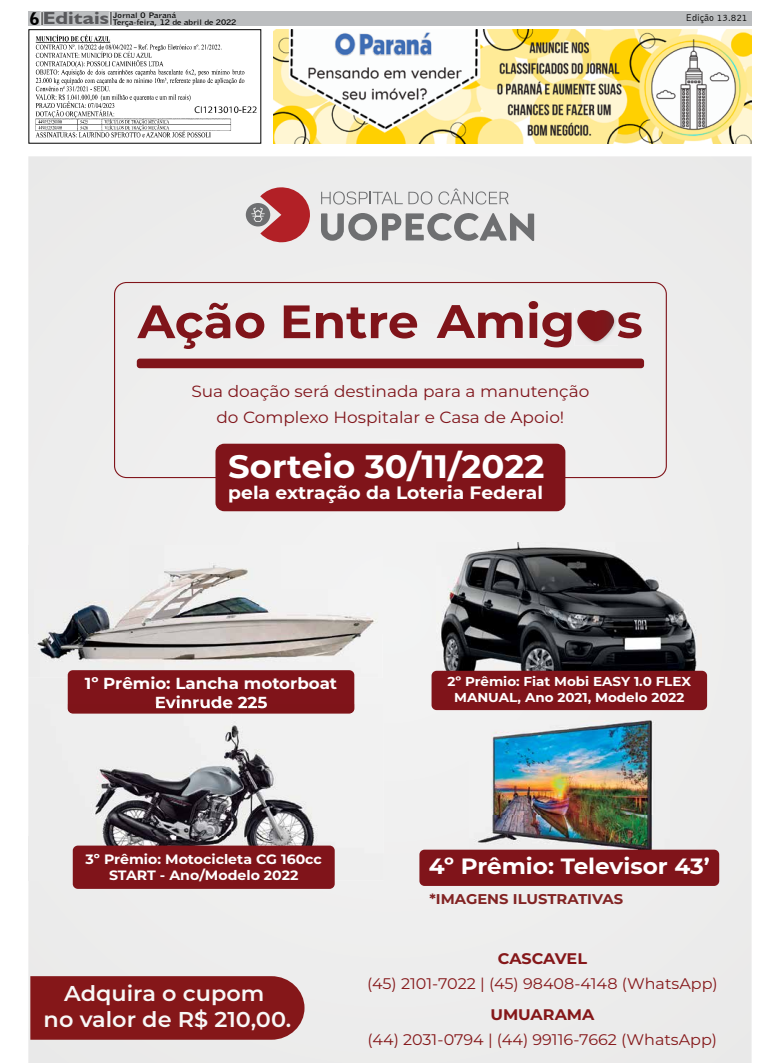
<style>
.page{position:relative;width:780px;height:1063px;background:#fff}
.page>*{position:absolute;margin:0;border:0;box-sizing:border-box;transform-origin:0 0}
.t1{font:700 32.5px "Montserrat";color:#fff;scale:1.04 1}
.t2{font:700 22.2px "Montserrat";color:#fff;scale:1.04 1}
.t3{font:600 21.5px/25.8px "Montserrat";color:#f8f8f7;text-align:center;scale:1.04 1}
.t4{font:700 17.9px "Montserrat";color:#fff;scale:1.04 1}
.t5{font:700 17.4px "Humanist 521 BT";color:#58585b;scale:1.28 1}
.t6{font:16.2px/26.2px "Montserrat";color:#80141a;text-align:center;scale:1.04 1}
.t7{font:700 16px/19.2px "Montserrat";color:#fff;text-align:center;scale:1.04 1}
.t8{font:15.4px "Montserrat";color:#851719;scale:1.04 1}
.t9{font:700 15.4px "Montserrat";color:#851719;scale:1.04 1}
.t10{font:700 14.1px "Montserrat";letter-spacing:-.005em;color:#822323;scale:1.04 1}
.t11{font:700 13.5px/16.3px "Montserrat";color:#fff;text-align:center;scale:1.04 1}
.t12{font:700 13px/15.5px "Montserrat";color:#fff;text-align:center;scale:1.04 1}
.t13{font:10px "Bell Gothic BT";color:#000}
.t14{font:700 7.5px/7.5px "Bell Gothic BT";color:#000;scale:1.23 1}
.s1{font-family:"Bell Gothic BT";font-weight:900;color:#000}
</style>
<div class="page">
<div style="left:28px;top:11px;width:723px;height:15px;background:#bcbec0"></div>
<svg style="left:40px;top:11px;width:4px;height:15px"></svg>
<svg style="left:42px;top:12px;width:1px;height:13px"></svg>
<svg style="left:109px;top:11px;width:4px;height:15px"></svg>
<svg style="left:110px;top:12px;width:1px;height:13px"></svg>
<img style="left:35px;top:34px;width:222px;height:104px">
<div style="left:28px;top:29px;width:233px;height:115px;border:1px solid #000"></div>
<div style="left:28px;top:156px;width:723px;height:907px;background:#edecec"></div>
<div style="left:30px;top:976px;width:274px;height:64px;background:#851719"></div>
<svg style="left:246px;top:187px;width:64px;height:56px;background:#bf7376"></svg>
<svg style="left:321px;top:213px;width:213px;height:28px;background:#afafb0"></svg>
<svg style="left:321px;top:191px;width:111px;height:14px;background:#d1d2d2"></svg>
<svg style="left:438px;top:188px;width:70px;height:17px"></svg>
<svg style="left:114px;top:282px;width:552px;height:196px;fill:#eee"></svg>
<div style="left:215px;top:444px;width:350px;height:67px;background:#80141a;border-radius:9px"></div>
<img style="left:436px;top:542px;width:266px;height:129px">
<div style="left:431px;top:671px;width:276px;height:39px;background:#80141a;border-radius:5px"></div>
<img style="left:28px;top:545px;width:354px;height:89px">
<img style="left:28px;top:634px;width:51px;height:44px">
<img style="left:79px;top:634px;width:253px;height:36px">
<img style="left:332px;top:634px;width:50px;height:44px">
<div style="left:68px;top:670px;width:286px;height:43px;background:#80141a;border-radius:5px"></div>
<img style="left:28px;top:704px;width:356px;height:176px">
<img style="left:68px;top:704px;width:286px;height:9px">
<img style="left:156px;top:704px;width:111px;height:4px">
<div style="left:73px;top:846px;width:262px;height:43px;background:#80141a;border-radius:5px"></div>
<img style="left:469px;top:720px;width:200px;height:130px">
<div style="left:419px;top:850px;width:300px;height:36px;background:#80141a;border-radius:5px"></div>
<img style="left:273px;top:29px;width:478px;height:115px">
<p class="t14" style="left:113px;top:11px;width:102px">Jornal O Paraná<br>Terça-feira, 12 de abril de 2022</p>
<p class="t5" style="left:29px;top:8px;width:64px"><span class="s1">6</span> Editais</p>
<p class="t13" style="left:685px;top:11px;width:64px">Edição 13.821</p>
<p class="t6" style="left:191px;top:378px;width:384px">Sua doação será destinada para a manutenção do Complexo Hospitalar e Casa de Apoio!</p>
<h1 class="t1" style="left:228px;top:443px;width:305px">Sorteio 30/11/2022</h1>
<p class="t4" style="left:228px;top:480px;width:304px">pela extração da Loteria Federal</p>
<p class="t7" style="left:85px;top:673px;width:244px">1º Prêmio: Lancha motorboat<br>Evinrude 225</p>
<p class="t12" style="left:447px;top:673px;width:236px">2º Prêmio: Fiat Mobi EASY 1.0 FLEX<br>MANUAL, Ano 2021, Modelo 2022</p>
<p class="t11" style="left:86px;top:850px;width:229px">3º Prêmio: Motocicleta CG 160cc<br>START - Ano/Modelo 2022</p>
<h2 class="t2" style="left:429px;top:850px;width:272px">4º Prêmio: Televisor 43’</h2>
<p class="t10" style="left:429px;top:888px;width:188px">*IMAGENS ILUSTRATIVAS</p>
<h3 class="t3" style="left:44px;top:980px;width:239px">Adquira o cupom<br>no valor de R$ 210,00.</h3>
<p class="t9" style="left:498px;top:948px;width:87px">CASCAVEL</p>
<p class="t8" style="left:367px;top:973px;width:339px">(45) 2101-7022 | (45) 98408-4148 (WhatsApp)</p>
<p class="t9" style="left:490px;top:1003px;width:101px">UMUARAMA</p>
<p class="t8" style="left:367px;top:1028px;width:337px">(44) 2031-0794 | (44) 99116-7662 (WhatsApp)</p>
</div>
